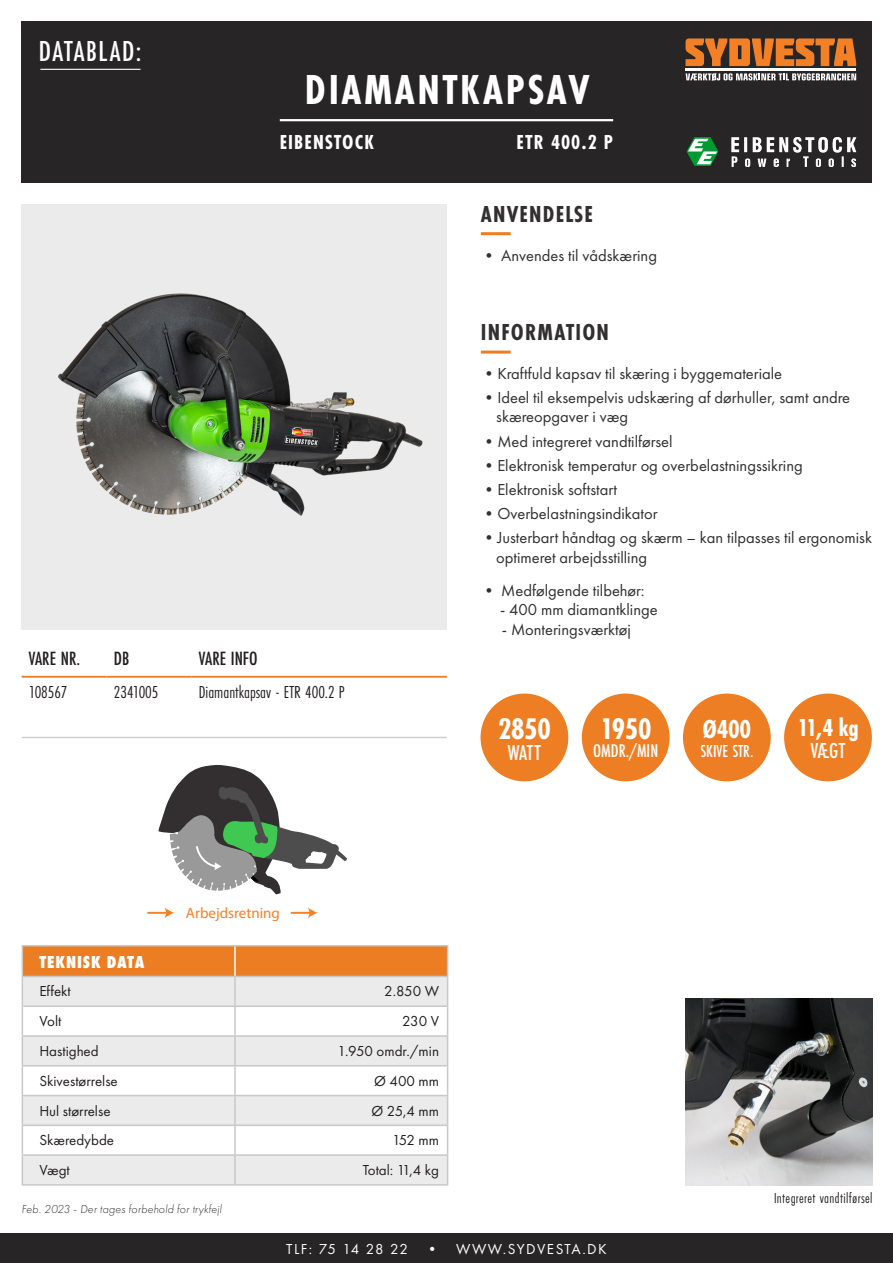
<style>
.page{position:relative;width:893px;height:1263px;background:#fff}
.page>*{position:absolute;margin:0;border:0;box-sizing:border-box;transform-origin:0 0}
.t1{font:700 43.5px "Futura PT Cond";letter-spacing:.06em;color:#fff}
.t2{font:700 31.05px "Futura PT Cond";letter-spacing:-.01em;color:#fff}
.t3{font:500 30px "Futura PT Cond";letter-spacing:.05em;color:#fff}
.t4{font:700 27px "Futura PT Cond";color:#fff}
.t5{font:700 25.5px "Futura PT Cond";color:#fff}
.t6{font:700 24px "Futura PT Cond";letter-spacing:.05em;color:#312f30}
.t7{font:500 22.5px "Futura PT Cond";color:#fff}
.t8{font:500 22.35px "Futura PT Cond";color:#fff}
.t9{font:700 21px "Futura PT Cond";letter-spacing:.05em;color:#fff}
.t10{font:500 19.95px "Futura PT Cond";color:#231f20}
.t11{font:500 19.05px "Futura PT Cond";color:#fff}
.t12{font:18px "Futura PT Cond";color:#231f20}
.t13{font:800 18px "Futura PT Cond";letter-spacing:.05em;color:#fff}
.t14{font:500 18px "Futura PT Cond";color:#fff}
.t15{font:16.5px/19.5px "Futura PT";color:#312f30}
.t16{font:15px "Futura PT";color:#231f20}
.t17{font:15px "Futura PT";letter-spacing:.1em;color:#fff}
.t18{font:15px "Futura PT Cond";letter-spacing:.025em;color:#231f20}
.t19{font:15px "Myriad Pro";color:#f48026}
.t20{font:italic 300 12px "Futura PT";letter-spacing:.015em;color:#312f30}
</style>
<div class="page">
<hr style="left:22px;top:676px;width:85px;height:2px;background:#ec7d23">
<hr style="left:107px;top:676px;width:85px;height:2px;background:#ec7d23">
<hr style="left:192px;top:676px;width:255px;height:2px;background:#ec7d23">
<img style="left:22px;top:204px;width:425px;height:426px">
<div style="left:21px;top:21px;width:851px;height:162px;background:#282526"></div>
<div style="left:0;top:1233px;width:893px;height:30px;background:#282526"></div>
<hr style="left:280px;top:119px;width:333px;height:2px;background:#fff">
<hr style="left:481px;top:232px;width:30px;height:3px;background:#ec7d23">
<hr style="left:481px;top:351px;width:30px;height:3px;background:#ec7d23">
<svg style="left:686px;top:38px;width:170px;height:28px"></svg>
<svg style="left:686px;top:73px;width:170px;height:8px"></svg>
<hr style="left:686px;top:69px;width:170px;height:2px;background:#fff">
<hr style="left:22px;top:737px;width:425px;height:1px;background:#cbcdce">
<hr style="left:22px;top:945px;width:213px;height:1px;background:#c7c8ca">
<hr style="left:235px;top:945px;width:213px;height:1px;background:#c7c8ca">
<hr style="left:22px;top:1184px;width:213px;height:1px;background:#c7c8ca">
<hr style="left:235px;top:1184px;width:213px;height:1px;background:#c7c8ca">
<svg style="left:22px;top:946px;width:426px;height:238px"></svg>
<hr style="left:22px;top:1154px;width:213px;height:2px;background:#c7c8ca">
<hr style="left:235px;top:1154px;width:213px;height:2px;background:#c7c8ca">
<hr style="left:234px;top:946px;width:2px;height:30px;background:#fff">
<div style="left:480px;top:693px;width:88px;height:88px;background:#ee7e23;border-radius:50%"></div>
<div style="left:582px;top:693px;width:88px;height:88px;background:#ee7e23;border-radius:50%"></div>
<div style="left:683px;top:693px;width:88px;height:88px;background:#ee7e23;border-radius:50%"></div>
<div style="left:784px;top:693px;width:88px;height:88px;background:#ee7e23;border-radius:50%"></div>
<hr style="left:40px;top:69px;width:100px;height:1px;background:#fff">
<img style="left:731px;top:137px;width:126px;height:30px">
<img style="left:686px;top:137px;width:33px;height:29px">
<img style="left:686px;top:999px;width:187px;height:186px">
<svg style="left:158px;top:765px;width:189px;height:129px"></svg>
<hr style="left:291px;top:912px;width:20px;height:2px;background:#f58026">
<svg style="left:308px;top:907px;width:10px;height:11px"></svg>
<hr style="left:148px;top:912px;width:20px;height:2px;background:#f58026">
<svg style="left:165px;top:908px;width:9px;height:10px"></svg>
<p class="t3" style="left:39px;top:34px;width:104px">DATABLAD:</p>
<p class="t1" style="left:305px;top:64px;width:286px">DIAMANTKAPSAV</p>
<p class="t9" style="left:280px;top:130px;width:96px">EIBENSTOCK</p>
<p class="t9" style="left:516px;top:130px;width:98px">ETR 400.2 P</p>
<p class="t6" style="left:481px;top:200px;width:114px">ANVENDELSE</p>
<p class="t15" style="left:481px;top:245px;width:178px">• Anvendes til vådskæring</p>
<p class="t6" style="left:481px;top:318px;width:130px">INFORMATION</p>
<p class="t15" style="left:481px;top:364px;width:303px">•Kraftfuld kapsav til skæring i byggemateriale</p>
<p class="t15" style="left:496px;top:388px;width:355px;text-indent:-15px">•Ideel til eksempelvis udskæring af dørhuller, samt andre skæreopgaver i væg</p>
<p class="t15" style="left:481px;top:432px;width:193px">•Med integreret vandtilførsel</p>
<p class="t15" style="left:481px;top:456px;width:323px">•Elektronisk temperatur og overbelastningssikring</p>
<p class="t15" style="left:481px;top:480px;width:138px">•Elektronisk softstart</p>
<p class="t15" style="left:481px;top:504px;width:178px">•Overbelastningsindikator</p>
<p class="t15" style="left:496px;top:528px;width:377px;text-indent:-15px">•Justerbart håndtag og skærm – kan tilpasses til ergonomisk optimeret arbejdsstilling</p>
<p class="t15" style="left:481px;top:580px;width:165px">• Medfølgende tilbehør:</p>
<p class="t15" style="left:500px;top:600px;width:159px">- 400 mm diamantklinge</p>
<p class="t15" style="left:502px;top:619px;width:131px">- Monteringsværktøj</p>
<p class="t10" style="left:29px;top:646px;width:53px">VARE NR.</p>
<p class="t10" style="left:114px;top:646px;width:17px">DB</p>
<p class="t10" style="left:199px;top:646px;width:60px">VARE INFO</p>
<p class="t12" style="left:29px;top:681px;width:40px">108567</p>
<p class="t12" style="left:114px;top:681px;width:46px">2341005</p>
<p class="t12" style="left:199px;top:681px;width:147px">Diamantkapsav - ETR 400.2 P</p>
<p class="t2" style="left:498px;top:711px;width:54px">2850</p>
<p class="t8" style="left:508px;top:740px;width:35px">WATT</p>
<p class="t2" style="left:600px;top:710px;width:53px">1950</p>
<p class="t11" style="left:593px;top:739px;width:66px">OMDR./MIN</p>
<p class="t4" style="left:702px;top:713px;width:50px">Ø400</p>
<p class="t14" style="left:700px;top:740px;width:54px">SKIVE STR.</p>
<p class="t5" style="left:797px;top:712px;width:63px">11,4 kg</p>
<p class="t7" style="left:811px;top:738px;width:36px">VÆGT</p>
<p class="t19" style="left:186px;top:903px;width:95px">Arbejdsretning</p>
<p class="t13" style="left:39px;top:951px;width:107px">TEKNISK DATA</p>
<p class="t16" style="left:39px;top:982px;width:33px">Effekt</p>
<p class="t16" style="left:384px;top:982px;width:56px">2.850 W</p>
<p class="t16" style="left:39px;top:1012px;width:24px">Volt</p>
<p class="t16" style="left:402px;top:1012px;width:38px">230 V</p>
<p class="t16" style="left:39px;top:1042px;width:61px">Hastighed</p>
<p class="t16" style="left:337px;top:1042px;width:103px">1.950 omdr./min</p>
<p class="t16" style="left:39px;top:1072px;width:80px">Skivestørrelse</p>
<p class="t16" style="left:374px;top:1072px;width:67px">Ø 400 mm</p>
<p class="t16" style="left:39px;top:1101px;width:73px">Hul størrelse</p>
<p class="t16" style="left:371px;top:1101px;width:69px">Ø 25,4 mm</p>
<p class="t16" style="left:39px;top:1131px;width:76px">Skæredybde</p>
<p class="t16" style="left:392px;top:1131px;width:48px">152 mm</p>
<p class="t16" style="left:39px;top:1161px;width:32px">Vægt</p>
<p class="t16" style="left:363px;top:1161px;width:78px">Total: 11,4 kg</p>
<p class="t20" style="left:22px;top:1202px;width:202px">Feb. 2023 - Der tages forbehold for trykfejl</p>
<p class="t17" style="left:286px;top:1240px;width:322px">TLF: 75 14 28 22 • WWW.SYDVESTA.DK</p>
<p class="t18" style="left:774px;top:1190px;width:100px">Integreret vandtilførsel</p>
</div>
